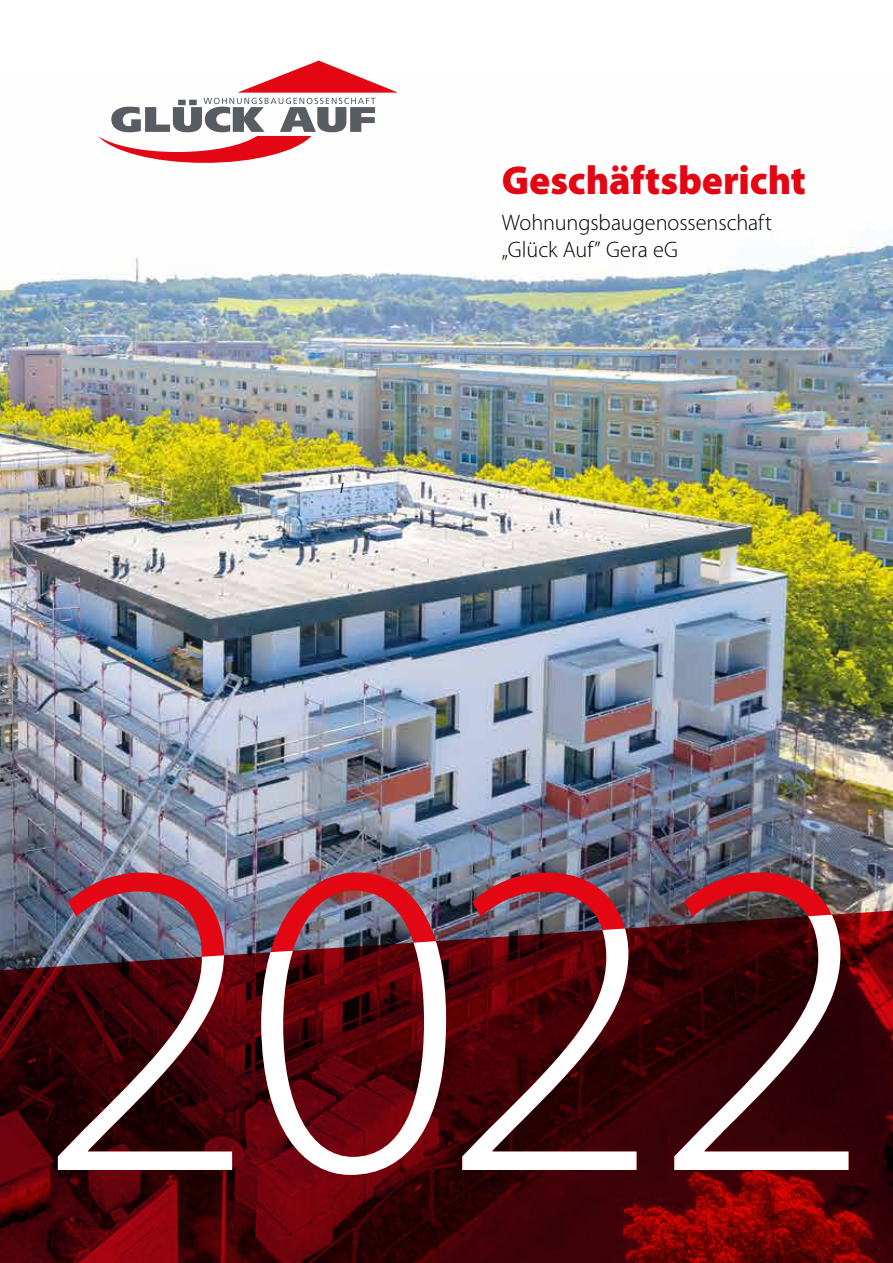
<style>
.page{position:relative;width:893px;height:1263px;background:#fff}
.page>*{position:absolute;margin:0;border:0;box-sizing:border-box;transform-origin:0 0}
.t1{font:300 450px "Myriad Pro";color:#fff}
.t2{font:900 40.5px "Myriad Pro";color:#e30613}
.t3{font:300 22.5px/27px "Myriad Pro";letter-spacing:-.005em;color:#000}
.t4{font:italic 15px "Myriad Pro";color:#000}
</style>
<div class="page">
<img style="left:0;top:239px;width:893px;height:671px">
<svg style="left:98px;top:61px;width:300px;height:102px"></svg>
<svg style="left:0;top:910px;width:893px;height:353px;background:#490a11"></svg>
<p class="t4" style="left:340px;top:478px;width:5px">I</p>
<h2 class="t2" style="left:502px;top:153px;width:306px">Geschäftsbericht</h2>
<p class="t3" style="left:502px;top:209px;width:272px">Wohnungsbaugenossenschaft „Glück Auf” Gera eG</p>
<h1 class="t1" style="left:37px;top:749px;width:837px">2022</h1>
</div>
